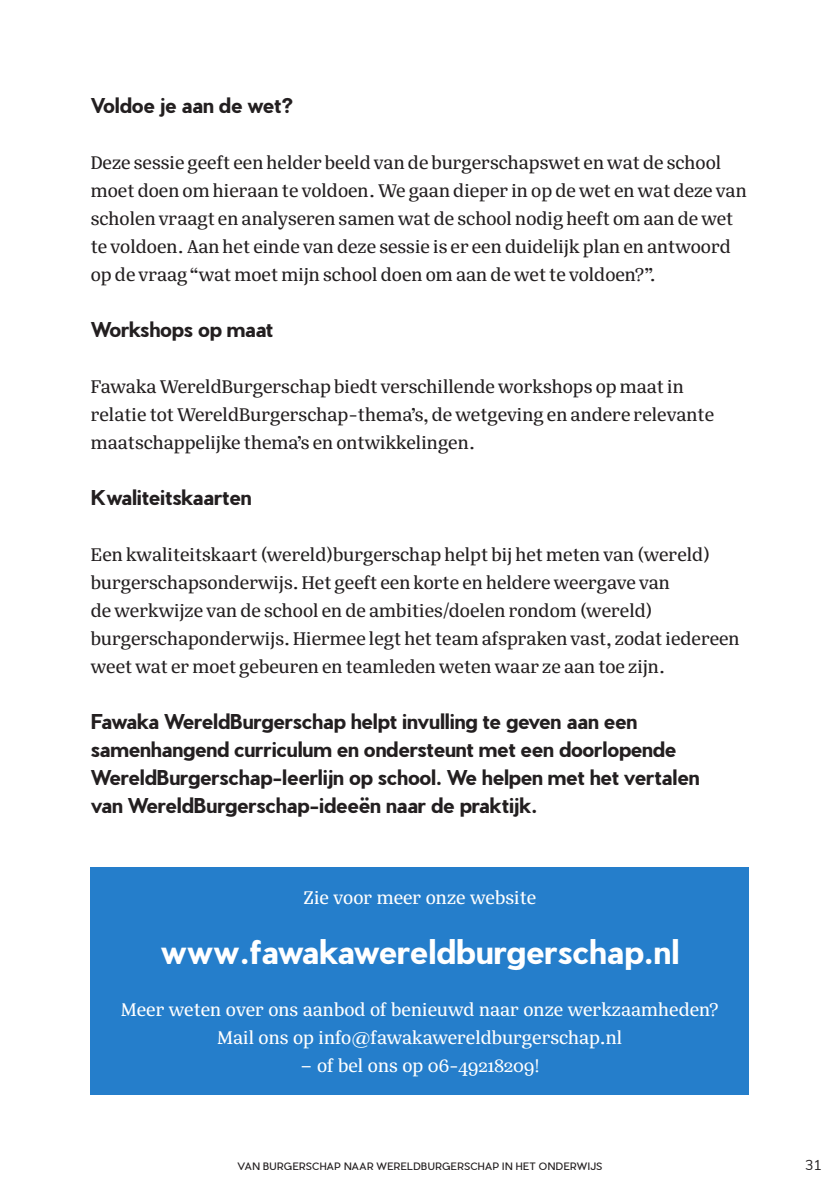
<style>
.page{position:relative;width:840px;height:1191px;background:#fff}
.page>*{position:absolute;margin:0;border:0;box-sizing:border-box;transform-origin:0 0}
.t1{font:700 32px "Pier Sans";letter-spacing:.01em;color:#fff}
.t2{font:20px/28px "Silva Text";color:#231f20}
.t3{font:700 20px/28px "Pier Sans";color:#231f20}
.t4{font:20px/28px "Silva Text";color:#fff;text-align:center}
.t5{font:14px "Muli";color:#231f20}
.t6{font:10px "Pier Sans";letter-spacing:.04em;color:#231f20}
</style>
<div class="page">
<div style="left:91px;top:867px;width:657px;height:227px;background:#257ecb"></div>
<p class="t3" style="left:91px;top:92px;width:204px">Voldoe je aan de wet?</p>
<p class="t2" style="left:91px;top:148px;width:657px">Deze sessie geeft een helder beeld van de burgerschapswet en wat de school moet doen om hieraan te voldoen. We gaan dieper in op de wet en wat deze van scholen vraagt en analyseren samen wat de school nodig heeft om aan de wet te voldoen. Aan het einde van deze sessie is er een duidelijk plan en antwoord op de vraag “wat moet mijn school doen om aan de wet te voldoen?”.</p>
<p class="t3" style="left:91px;top:316px;width:184px">Workshops op maat</p>
<p class="t2" style="left:91px;top:372px;width:624px">Fawaka WereldBurgerschap biedt verschillende workshops op maat in relatie tot WereldBurgerschap-thema’s, de wetgeving en andere relevante maatschappelijke thema’s en ontwikkelingen.</p>
<p class="t3" style="left:91px;top:484px;width:162px">Kwaliteitskaarten</p>
<p class="t2" style="left:91px;top:540px;width:650px">Een kwaliteitskaart (wereld)burgerschap helpt bij het meten van (wereld) burgerschapsonderwijs. Het geeft een korte en heldere weergave van<br>de werkwijze van de school en de ambities/doelen rondom (wereld) burgerschaponderwijs. Hiermee legt het team afspraken vast, zodat iedereen weet wat er moet gebeuren en teamleden weten waar ze aan toe zijn.</p>
<p class="t3" style="left:91px;top:708px;width:609px">Fawaka WereldBurgerschap helpt invulling te geven aan een samenhangend curriculum en ondersteunt met een doorlopende WereldBurgerschap-leerlijn op school. We helpen met het vertalen van WereldBurgerschap-ideeën naar de praktijk.</p>
<p class="t4" style="left:303px;top:883px;width:234px">Zie voor meer onze website</p>
<h1 class="t1" style="left:161px;top:929px;width:519px">www.fawakawereldburgerschap.nl</h1>
<p class="t4" style="left:121px;top:995px;width:598px">Meer weten over ons aanbod of benieuwd naar onze werkzaamheden?<br>Mail ons op info@fawakawereldburgerschap.nl</p>
<p class="t4" style="left:300px;top:1051px;width:241px">– of bel ons op 06-49218209!</p>
<p class="t6" style="left:237px;top:1159px;width:366px">VAN BURGERSCHAP NAAR WERELDBURGERSCHAP IN HET ONDERWIJS</p>
<p class="t5" style="left:804px;top:1154px;width:18px">31</p>
</div>
